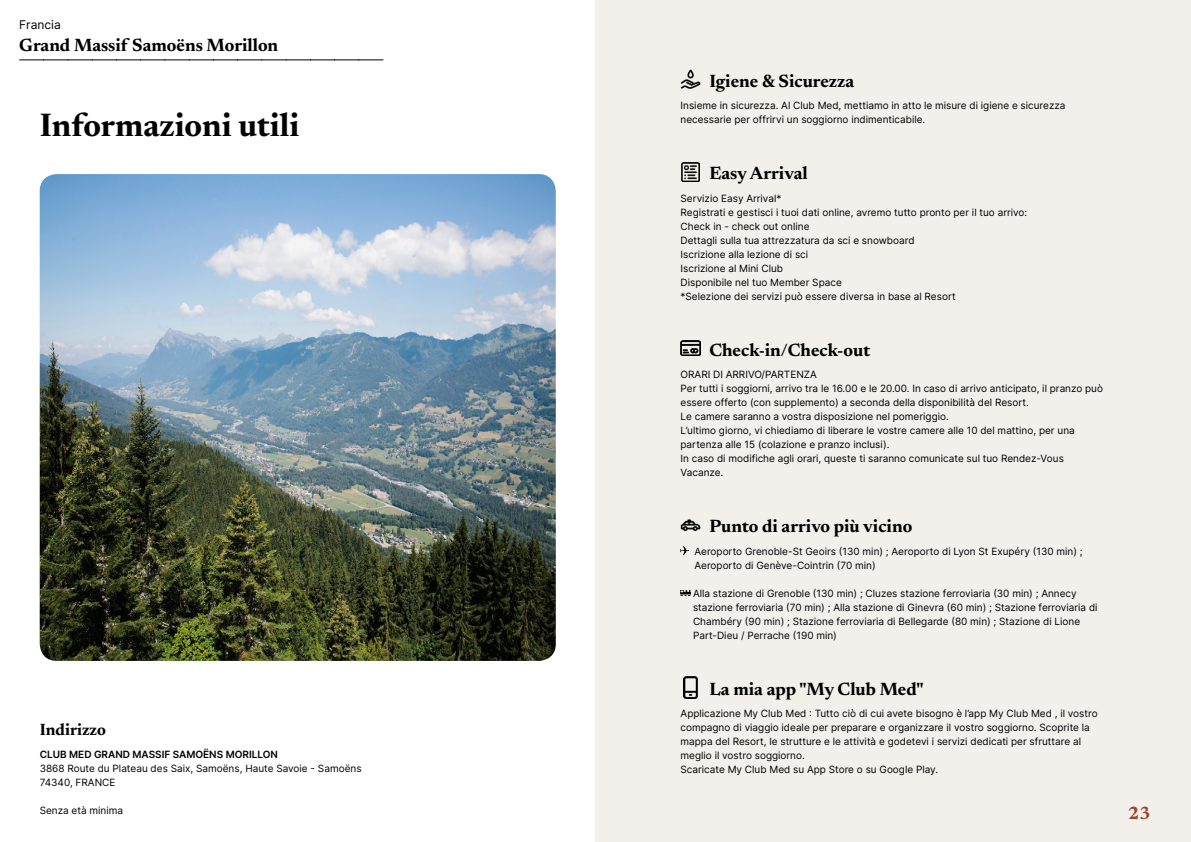
<style>
.page{position:relative;width:1191px;height:842px;background:#fff}
.page>*{position:absolute;margin:0;border:0;box-sizing:border-box;transform-origin:0 0}
.t1{font:700 33px "Newsreader 24 pt";color:#000}
.t2{font:700 18px "Newsreader 24 pt";color:#000}
.t3{font:700 18px "Newsreader 24 pt";color:#9d432c}
.t4{font:700 16.5px "Newsreader 24 pt";color:#000}
.t5{font:12px "Inter";color:#000}
.t6{font:10px/14px "Inter";color:#000}
.t7{font:600 10px "Inter";color:#000}
</style>
<div class="page">
<div style="left:595px;top:0;width:596px;height:842px;background:#f3f0ec"></div>
<img style="left:40px;top:174px;width:516px;height:487px">
<svg style="left:20px;top:60px;width:363px;height:1px"></svg>
<img style="left:680px;top:69px;width:20px;height:20px">
<img style="left:681px;top:162px;width:18px;height:20px">
<img style="left:680px;top:341px;width:20px;height:15px">
<img style="left:680px;top:519px;width:20px;height:13px">
<svg style="left:680px;top:546px;width:9px;height:9px"></svg>
<svg style="left:680px;top:590px;width:10px;height:6px"></svg>
<img style="left:684px;top:677px;width:13px;height:21px">
<p class="t5" style="left:19px;top:15px;width:43px">Francia</p>
<h2 class="t2" style="left:19px;top:32px;width:260px">Grand Massif Samoëns Morillon</h2>
<h1 class="t1" style="left:40px;top:101px;width:261px">Informazioni utili</h1>
<h3 class="t4" style="left:40px;top:718px;width:68px">Indirizzo</h3>
<p class="t7" style="left:40px;top:747px;width:240px">CLUB MED GRAND MASSIF SAMOËNS MORILLON</p>
<p class="t6" style="left:40px;top:761px;width:323px">3868 Route du Plateau des Saix, Samoëns, Haute Savoie - Samoëns<br>74340, FRANCE</p>
<p class="t6" style="left:40px;top:803px;width:85px">Senza età minima</p>
<h2 class="t2" style="left:709px;top:68px;width:146px">Igiene &amp; Sicurezza</h2>
<p class="t6" style="left:680px;top:98px;width:386px">Insieme in sicurezza. Al Club Med, mettiamo in atto le misure di igiene e sicurezza necessarie per offrirvi un soggiorno indimenticabile.</p>
<h2 class="t2" style="left:709px;top:160px;width:100px">Easy Arrival</h2>
<p class="t6" style="left:680px;top:191px;width:348px">Servizio Easy Arrival*<br>Registrati e gestisci i tuoi dati online, avremo tutto pronto per il tuo arrivo:<br>Check in - check out online<br>Dettagli sulla tua attrezzatura da sci e snowboard<br>Iscrizione alla lezione di sci<br>Iscrizione al Mini Club<br>Disponibile nel tuo Member Space<br>*Selezione dei servizi può essere diversa in base al Resort</p>
<h2 class="t2" style="left:709px;top:337px;width:162px">Check-in/Check-out</h2>
<p class="t6" style="left:680px;top:367px;width:424px">ORARI DI ARRIVO/PARTENZA<br>Per tutti i soggiorni, arrivo tra le 16.00 e le 20.00. In caso di arrivo anticipato, il pranzo può essere offerto (con supplemento) a seconda della disponibilità del Resort.<br>Le camere saranno a vostra disposizione nel pomeriggio.<br>L’ultimo giorno, vi chiediamo di liberare le vostre camere alle 10 del mattino, per una partenza alle 15 (colazione e pranzo inclusi).<br>In caso di modifiche agli orari, queste ti saranno comunicate sul tuo Rendez-Vous Vacanze.</p>
<h2 class="t2" style="left:709px;top:513px;width:204px">Punto di arrivo più vicino</h2>
<p class="t6" style="left:694px;top:544px;width:389px">Aeroporto Grenoble-St Geoirs (130 min) ; Aeroporto di Lyon St Exupéry (130 min) ;<br>Aeroporto di Genève-Cointrin (70 min)</p>
<p class="t6" style="left:693px;top:586px;width:406px">Alla stazione di Grenoble (130 min) ; Cluzes stazione ferroviaria (30 min) ; Annecy stazione ferroviaria (70 min) ; Alla stazione di Ginevra (60 min) ; Stazione ferroviaria di Chambéry (90 min) ; Stazione ferroviaria di Bellegarde (80 min) ; Stazione di Lione Part-Dieu / Perrache (190 min)</p>
<h2 class="t2" style="left:709px;top:676px;width:216px">La mia app "My Club Med"</h2>
<p class="t6" style="left:680px;top:706px;width:418px">Applicazione My Club Med : Tutto ciò di cui avete bisogno è l’app My Club Med , il vostro compagno di viaggio ideale per preparare e organizzare il vostro soggiorno. Scoprite la mappa del Resort, le strutture e le attività e godetevi i servizi dedicati per sfruttare al meglio il vostro soggiorno.<br>Scaricate My Club Med su App Store o su Google Play.</p>
<h2 class="t3" style="left:1128px;top:800px;width:24px">23</h2>
</div>
